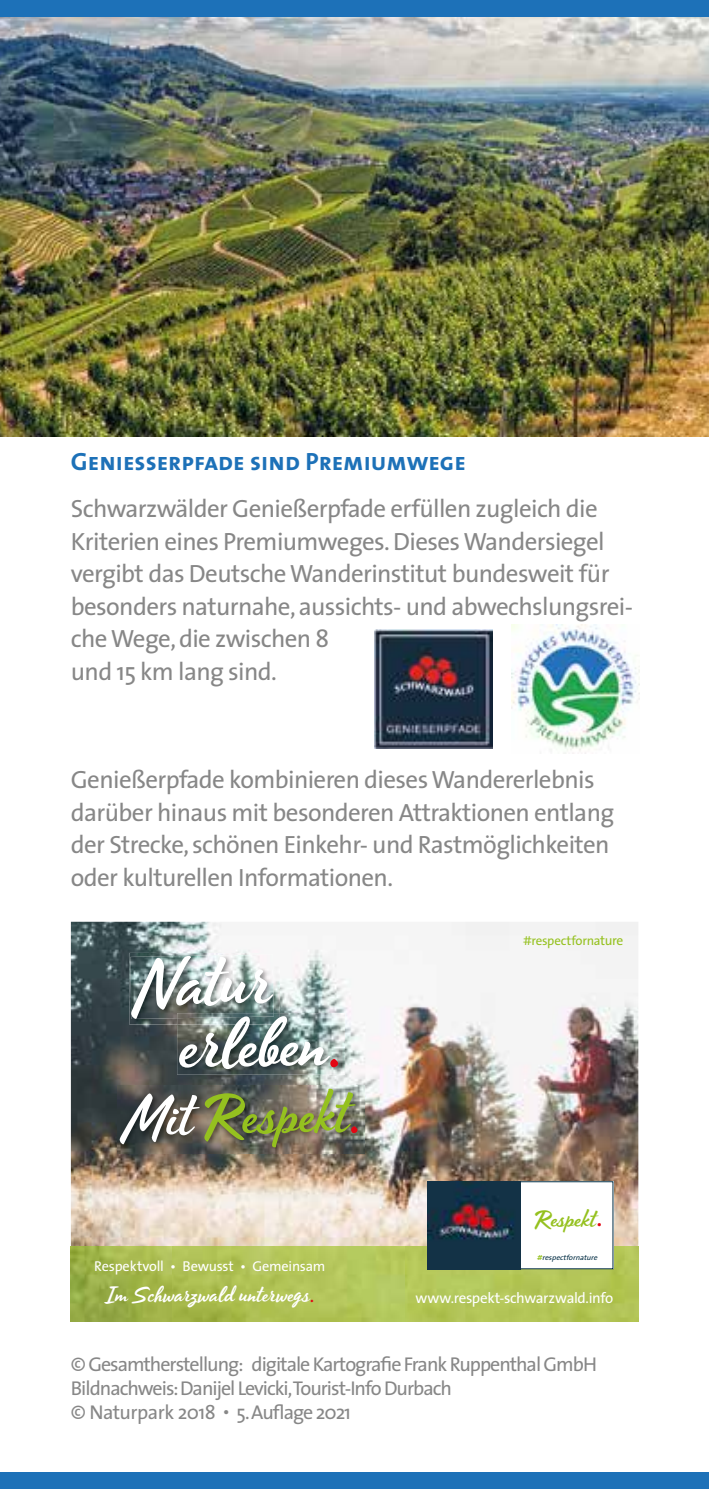
<style>
.page{position:relative;width:709px;height:1489px;background:#fff}
.page>*{position:absolute;margin:0;border:0;box-sizing:border-box;transform-origin:0 0}
.t1{font:76.25px/62.5px "Timeout";color:#fff}
.t2{font:62.5px "Timeout";color:#95c11f}
.t3{font:25.25px "Timeout";color:#95c11f;scale:1.04 1}
.t4{font:25px/32.5px "The Sans";letter-spacing:-.025em;color:#878787}
.t5{font:25px "The Sans Bold Caps";color:#1d71b8}
.t6{font:23.75px "Timeout";letter-spacing:.005em;color:#fff}
.t7{font:20px/24px "The Sans";letter-spacing:-.05em;color:#878787}
.t8{font:19.5px "The Sans 7 Bold Plain";color:#e30613;scale:1.04 1}
.t9{font:15px "The Sans";letter-spacing:-.02em;color:#fff}
.t10{font:14.25px "The Sans";letter-spacing:-.015em;color:#fff}
.t11{font:13px "The Sans";letter-spacing:-.02em;color:#95c11f}
.t12{font:italic 7.25px "The Sans";color:#002c42;scale:1.04 1}
.s1{color:#e30613}
.s2{color:#fff}
.s3{font-size:13.5px}
.s4{font-family:"The Sans 7 Bold Plain";color:#95c11f}
.s5{font-family:"Fira Sans"}
</style>
<div class="page">
<img style="left:511px;top:625px;width:128px;height:128px">
<img style="left:0;top:17px;width:709px;height:419px">
<img style="left:375px;top:629px;width:118px;height:119px">
<div style="left:0;top:0;width:709px;height:17px;background:#1d71b8"></div>
<div style="left:0;top:1472px;width:709px;height:16px;background:#1d71b8"></div>
<img style="left:71px;top:921px;width:567px;height:400px">
<img style="left:129px;top:952px;width:151px;height:72px">
<img style="left:130px;top:954px;width:144px;height:64px">
<img style="left:177px;top:1013px;width:168px;height:61px">
<img style="left:177px;top:1013px;width:103px;height:11px">
<img style="left:177px;top:1013px;width:97px;height:5px">
<div style="left:428px;top:1181px;width:185px;height:87px;background:#fff"></div>
<img style="left:428px;top:1181px;width:92px;height:87px">
<img style="left:118px;top:1085px;width:246px;height:67px">
<p class="t5" style="left:71px;top:440px;width:396px">Geniesserpfade sind Premiumwege</p>
<p class="t4" style="left:71px;top:492px;width:563px">Schwarzwälder Genießerpfade erfüllen zugleich die Kriterien eines Premiumweges. Dieses Wandersiegel vergibt das Deutsche Wanderinstitut bundesweit für besonders naturnahe, aussichts- und abwechslungsrei&shy;che Wege, die zwischen 8<br>und 15 km lang sind.</p>
<p class="t4" style="left:71px;top:763px;width:545px">Genießerpfade kombinieren dieses Wandererlebnis darüber hinaus mit besonderen Attraktionen entlang der Strecke, schönen Einkehr- und Rastmöglichkeiten oder kulturellen Informationen.</p>
<h1 class="t1" style="left:178px;top:958px;width:168px;text-indent:-45px;rotate:-1deg">Natur erleben<span class="s1">.</span></h1>
<h2 class="t2" style="left:123px;top:1078px;width:242px;rotate:-1deg"><span class="s2">Mit</span> Respekt<span class="s1">.</span></h2>
<p class="t10" style="left:94px;top:1256px;width:233px">Respektvoll • Bewusst • Gemeinsam</p>
<p class="t6" style="left:105px;top:1280px;width:212px">Im Schwarzwald unterwegs<span class="s1">.</span></p>
<p class="t11" style="left:523px;top:931px;width:102px">#respectforna<span class="s3">ture</span></p>
<p class="t3" style="left:534px;top:1203px;width:61px">Respekt</p>
<p class="t12" style="left:537px;top:1252px;width:62px"><span class="s4">#</span>respectfornature</p>
<p class="t8" style="left:596px;top:1203px;width:7px">.</p>
<p class="t9" style="left:415px;top:1288px;width:199px">www.respekt-schwarzwald.info</p>
<p class="t7" style="left:71px;top:1351px;width:527px">© Gesamtherstellung: digitale Kartografie Frank Ruppenthal GmbH<br>Bildnachweis: Danijel Levicki,Tourist-Info Durbach<br>© Naturpark 2018 <span class="s5">•</span> 5. Auflage 2021</p>
</div>
